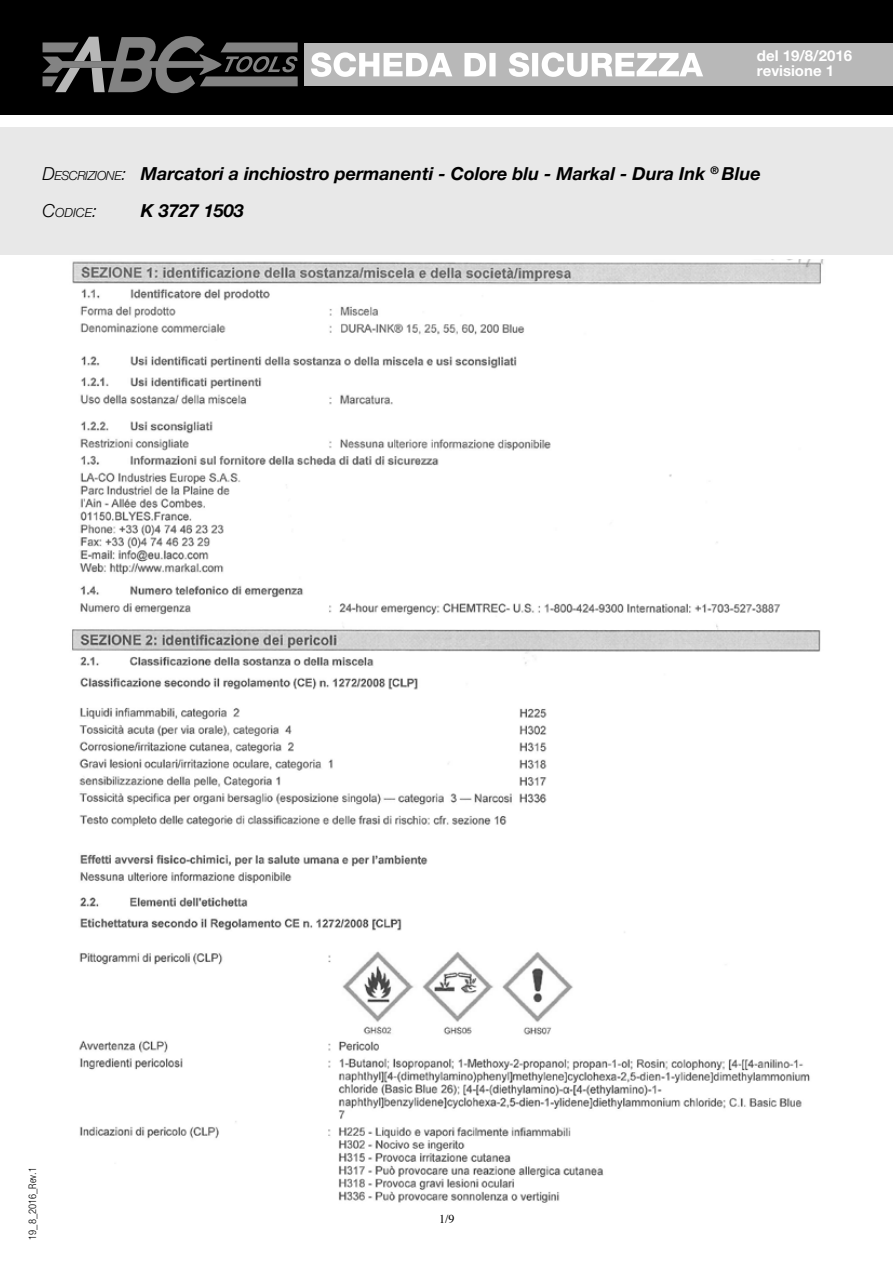
<style>
.page{position:relative;width:893px;height:1263px;background:#fff}
.page>*{position:absolute;margin:0;border:0;box-sizing:border-box;transform-origin:0 0}
.t1{font:italic 700 18px "Helvetica Amos";color:#000}
.t2{font:700 15px/15px "Helvetica Amos";color:#fff}
.t3{font:italic 300 12.6px "Helvetica Amos";color:#000}
.t4{font:12px "Times";color:#000}
.t5{font:300 10.5px "Helvetica Amos Cond";color:#000}
.s1{font-weight:300}
.s2{font-weight:300;font-size:12.6px}
.s3{font-size:18px}
.s4{font-weight:700;font-size:18px}
</style>
<div class="page">
<div style="left:0;top:0;width:893px;height:115px;background:#000"></div>
<div style="left:0;top:128px;width:893px;height:127px;background:#e8e8e8"></div>
<svg style="left:43px;top:36px;width:255px;height:57px"></svg>
<div style="left:304px;top:44px;width:589px;height:42px;background:#b8b8b8"></div>
<img style="left:72px;top:259px;width:752px;height:944px">
<svg style="left:311px;top:52px;width:392px;height:25px"></svg>
<p class="t2" style="left:757px;top:49px;width:97px">del 19/8/2016 revisione 1</p>
<p class="t1" style="left:43px;top:163px;width:720px"><span class="s1">D</span><span class="s2">ESCRIZIONE</span><span class="s1">:</span> Marcatori a inchiostro permanenti - Colore blu - Markal - Dura Ink <sup>®</sup> Blue</p>
<p class="t3" style="left:43px;top:206px;width:56px"><span class="s3">C</span>ODICE<span class="s3">:</span></p>
<p class="t1" style="left:141px;top:201px;width:105px">K 3727 1503</p>
<p class="t3" style="left:87px;top:168px;width:67px">IZIONE<span class="s3">:</span> <span class="s4">X</span></p>
<p class="t1" style="left:141px;top:201px;width:120px">X XXXX XXXX</p>
<p class="t5" style="left:26px;top:1239px;width:74px;rotate:-90deg">19_8_2016_Rev.1</p>
<p class="t4" style="left:439px;top:1207px;width:17px">1/9</p>
</div>
